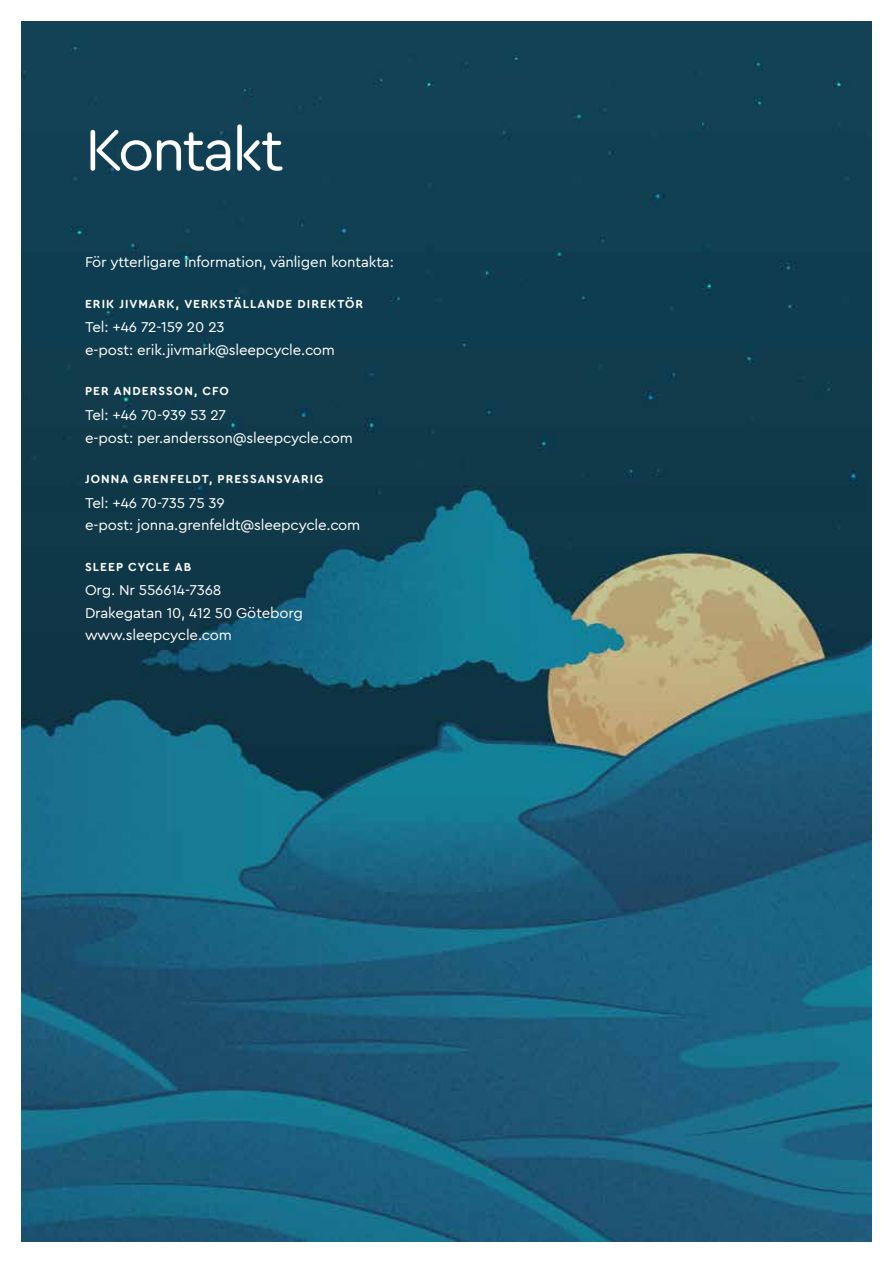
<style>
.page{position:relative;width:893px;height:1263px;background:#fff}
.page>*{position:absolute;margin:0;border:0;box-sizing:border-box;transform-origin:0 0}
.t1{font:60px "Cera Round Pro";letter-spacing:-.045em;color:#fff}
.t2{font:15px/22.5px "Cera Round Pro";letter-spacing:-.01em;color:#fff}
.t3{font:700 12px "Cera Round Pro";letter-spacing:.085em;color:#fff}
</style>
<div class="page">
<img style="left:21px;top:21px;width:851px;height:1221px">
<h1 class="t1" style="left:85px;top:109px;width:200px">Kontakt</h1>
<p class="t2" style="left:85px;top:250px;width:310px">För ytterligare information, vänligen kontakta:</p>
<p class="t3" style="left:85px;top:295px;width:280px">ERIK JIVMARK, VERKSTÄLLANDE DIREKTÖR</p>
<p class="t2" style="left:85px;top:315px;width:252px">Tel: +46 72-159 20 23<br>e-post: erik.jivmark@sleepcycle.com</p>
<p class="t3" style="left:85px;top:383px;width:144px">PER ANDERSSON, CFO</p>
<p class="t2" style="left:85px;top:403px;width:269px">Tel: +46 70-939 53 27<br>e-post: per.andersson@sleepcycle.com</p>
<p class="t3" style="left:85px;top:471px;width:240px">JONNA GRENFELDT, PRESSANSVARIG</p>
<p class="t2" style="left:85px;top:491px;width:277px">Tel: +46 70-735 75 39<br>e-post: jonna.grenfeldt@sleepcycle.com</p>
<p class="t3" style="left:85px;top:558px;width:17px">SLEEP</p>
<p class="t3" style="left:128px;top:558px;width:64px">CYCLE AB</p>
<p class="t2" style="left:85px;top:578px;width:220px">Org. Nr 556614-7368<br>Drakegatan 10, 412 50 Göteborg www.sleepcycle.com</p>
</div>
